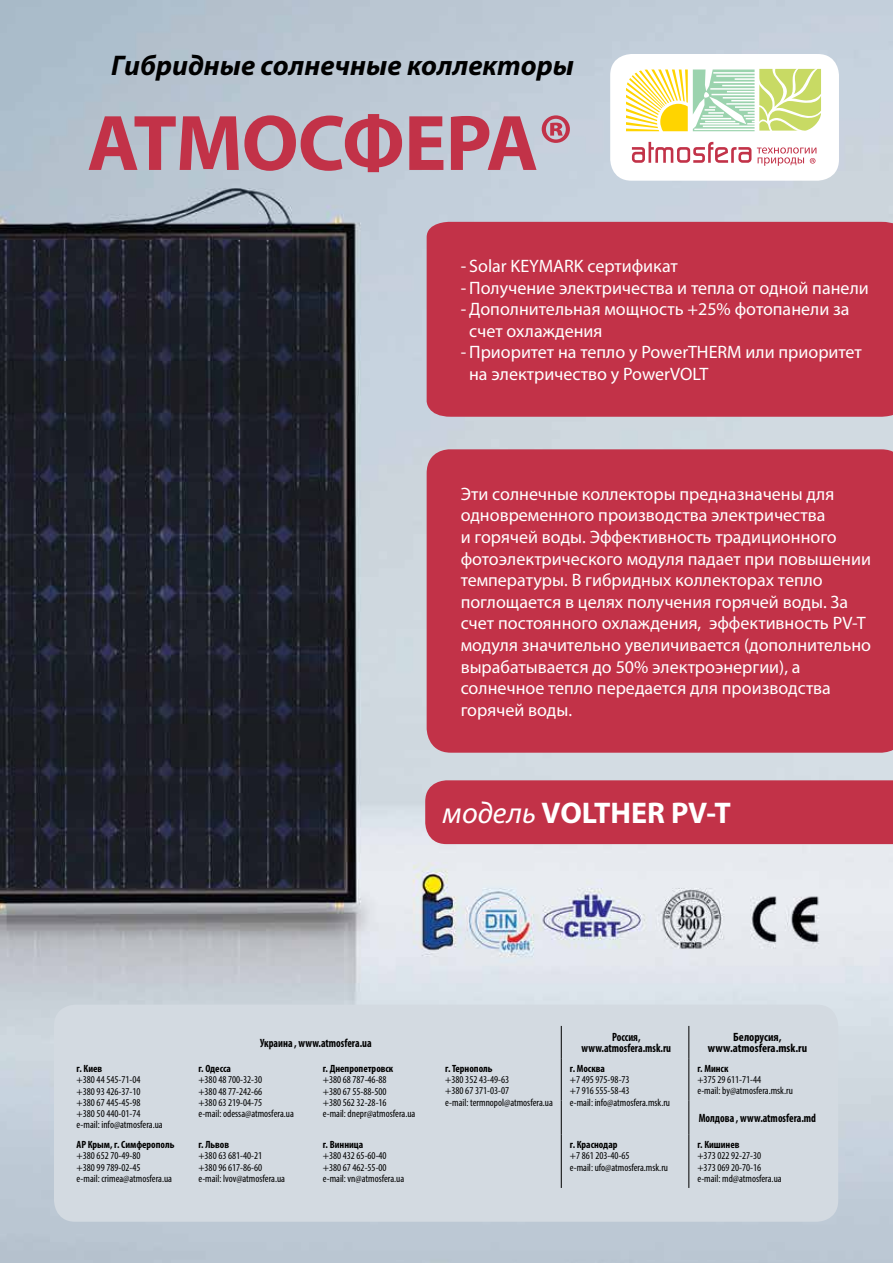
<style>
.page{position:relative;width:893px;height:1263px;background:#fff}
.page>*{position:absolute;margin:0;border:0;box-sizing:border-box;transform-origin:0 0}
.t1{font:700 79.5px "Myriad Pro";letter-spacing:-.015em;color:#c23248}
.t2{font:700 30px "Myriad Pro";color:#fff}
.t3{font:italic 700 28.5px "Myriad Pro";color:#000}
.t4{font:18px/21.6px "Myriad Pro";color:#fff}
.t5{font:700 condensed 12px/11.2px "Myriad Pro";color:#000;text-align:center;scale:.9 1}
.t6{font:700 condensed 12px/11.2px "Myriad Pro";color:#000;text-align:center}
.t7{font:condensed 10.5px/11.2px "Myriad Pro";color:#000}
.t8{font:700 condensed 10.5px "Myriad Pro";color:#000}
.s1{font-weight:400;font-style:italic}
</style>
<div class="page">
<img style="left:0;top:0;width:893px;height:1263px">
<div style="left:610px;top:54px;width:229px;height:127px;background:#fff;border-radius:21px"></div>
<svg style="left:632px;top:142px;width:119px;height:21px"></svg>
<svg style="left:626px;top:69px;width:195px;height:63px"></svg>
<svg style="left:757px;top:147px;width:59px;height:19px"></svg>
<div style="left:427px;top:222px;width:466px;height:195px;background:#c23248"></div>
<div style="left:427px;top:449px;width:466px;height:304px;background:#c23248"></div>
<div style="left:425px;top:780px;width:468px;height:64px;background:#c23248"></div>
<div style="left:54px;top:1005px;width:784px;height:217px;background:#d3dae1;border-radius:21px"></div>
<hr style="left:561px;top:1026px;width:1px;height:32px;background:#000">
<hr style="left:561px;top:1058px;width:1px;height:42px;background:#000">
<hr style="left:561px;top:1100px;width:1px;height:34px;background:#000">
<hr style="left:561px;top:1134px;width:1px;height:54px;background:#000">
<hr style="left:688px;top:1026px;width:1px;height:32px;background:#000">
<hr style="left:688px;top:1058px;width:1px;height:42px;background:#000">
<hr style="left:688px;top:1100px;width:1px;height:34px;background:#000">
<hr style="left:688px;top:1134px;width:1px;height:54px;background:#000">
<h3 class="t3" style="left:111px;top:46px;width:464px">Гибридные солнечные коллекторы</h3>
<h1 class="t1" style="left:87px;top:91px;width:488px">АТМОСФЕРА®</h1>
<h3 class="t4" style="left:461px;top:255px;width:219px">- Solar KEYMARK сертификат</h3>
<h3 class="t4" style="left:461px;top:276px;width:410px">- Получение электричества и тепла от одной панели</h3>
<h3 class="t4" style="left:469px;top:298px;width:382px;text-indent:-8px">- Дополнительная мощность +25% фотопанели за счет охлаждения</h3>
<h3 class="t4" style="left:469px;top:341px;width:394px;text-indent:-8px">- Приоритет на тепло у PowerTHERM или приоритет на электричество у PowerVOLT</h3>
<p class="t4" style="left:461px;top:483px;width:412px">Эти солнечные коллекторы предназначены для одновременного производства электричества<br>и горячей воды. Эффективность традиционного фотоэлектрического модуля падает при повышении температуры. В гибридных коллекторах тепло поглощается в целях получения горячей воды. За счет постоянного охлаждения, эффективность PV-T модуля значительно увеличивается (дополнительно вырабатывается до 50% электроэнергии), а солнечное тепло передается для производства горячей воды.</p>
<h2 class="t2" style="left:442px;top:794px;width:290px"><span class="s1">модель</span> VOLTHER PV-T</h2>
<p class="t8" style="left:77px;top:1062px;width:27px">г. Киев</p>
<p class="t7" style="left:77px;top:1074px;width:88px">+380 44 545-71-04<br>+380 93 426-37-10<br>+380 67 445-45-98<br>+380 50 440-01-74 e-mail: info@atmosfera.ua</p>
<p class="t8" style="left:77px;top:1138px;width:99px">АР Крым, г. Симферополь</p>
<p class="t7" style="left:77px;top:1150px;width:97px">+380 652 70-49-80<br>+380 99 789-02-45<br>e-mail: crimea@atmosfera.ua</p>
<p class="t5" style="left:260px;top:1037px;width:125px">Украина , www.atmosfera.ua</p>
<p class="t5" style="left:581px;top:1031px;width:101px">Россия, www.atmosfera.msk.ru</p>
<p class="t6" style="left:708px;top:1031px;width:101px">Белорусия, www.atmosfera.msk.ru</p>
<p class="t8" style="left:198px;top:1062px;width:34px">г. Одесса</p>
<p class="t7" style="left:198px;top:1074px;width:97px">+380 48 700-32-30<br>+380 48 77-242-66<br>+380 63 219-04-75<br>e-mail: odessa@atmosfera.ua</p>
<p class="t8" style="left:198px;top:1138px;width:32px">г. Львов</p>
<p class="t7" style="left:198px;top:1150px;width:88px">+380 63 681-40-21<br>+380 96 617-86-60 e-mail: lvov@atmosfera.ua</p>
<p class="t8" style="left:323px;top:1062px;width:72px">г. Днепропетровск</p>
<p class="t7" style="left:323px;top:1074px;width:94px">+380 68 787-46-88<br>+380 67 55-88-500<br>+380 562 32-28-16<br>e-mail: dnepr@atmosfera.ua</p>
<p class="t8" style="left:323px;top:1138px;width:42px">г. Винница</p>
<p class="t7" style="left:323px;top:1150px;width:83px">+380 432 65-60-40 +380 67 462-55-00 e-mail: vn@atmosfera.ua</p>
<p class="t8" style="left:445px;top:1062px;width:49px">г. Тернополь</p>
<p class="t7" style="left:445px;top:1074px;width:109px">+380 352 43-49-63<br>+380 67 371-03-07<br>e-mail: termnopol@atmosfera.ua</p>
<p class="t8" style="left:570px;top:1062px;width:37px">г. Москва</p>
<p class="t7" style="left:570px;top:1074px;width:102px">+7 495 975-98-73<br>+7 916 555-58-43<br>e-mail: info@atmosfera.msk.ru</p>
<p class="t8" style="left:570px;top:1138px;width:49px">г. Краснодар</p>
<p class="t7" style="left:570px;top:1150px;width:100px">+7 861 203-40-65<br>e-mail: ufo@atmosfera.msk.ru</p>
<p class="t8" style="left:697px;top:1062px;width:32px">г. Минск</p>
<p class="t7" style="left:697px;top:1074px;width:97px">+375 29 611-71-44<br>e-mail: by@atmosfera.msk.ru</p>
<p class="t5" style="left:699px;top:1112px;width:132px">Молдова , www.atmosfera.md</p>
<p class="t8" style="left:697px;top:1138px;width:44px">г. Кишинев</p>
<p class="t7" style="left:697px;top:1150px;width:86px">+373 022 92-27-30 +373 069 20-70-16 e-mail: md@atmosfera.ua</p>
</div>
